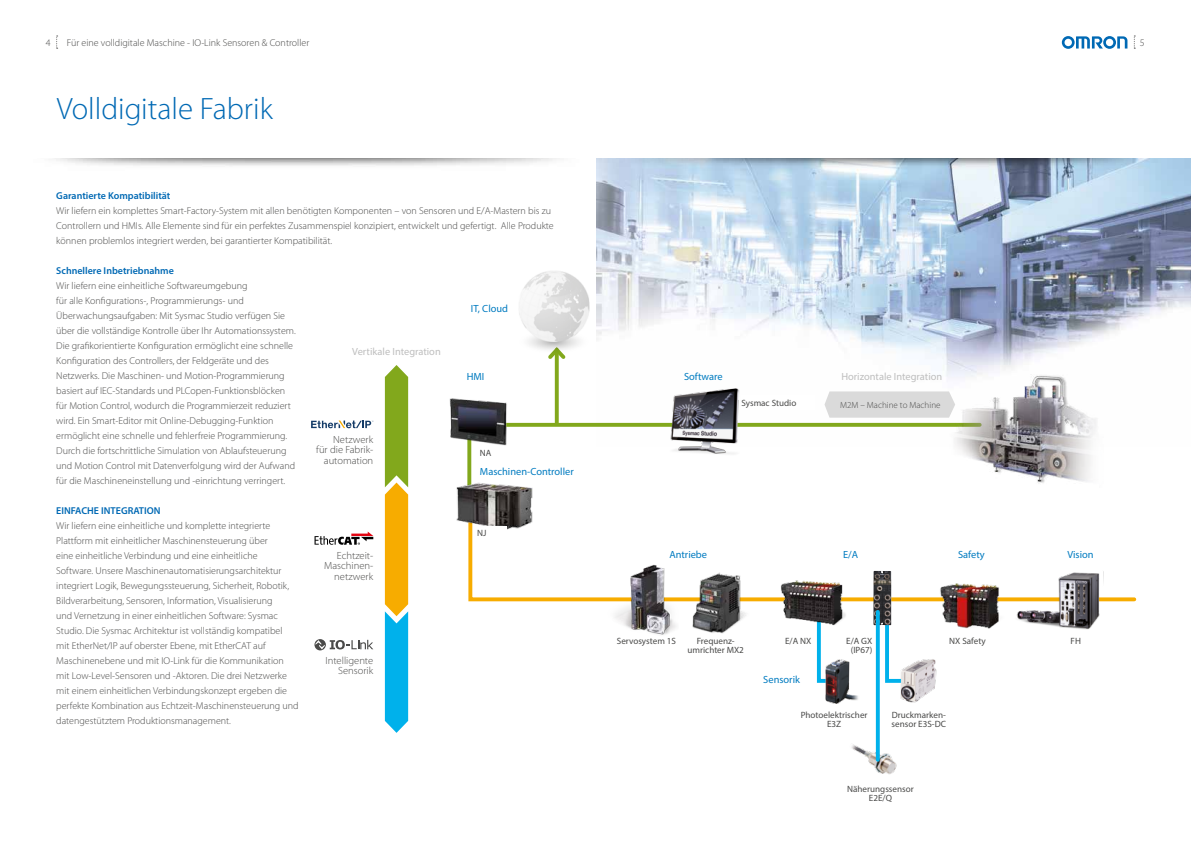
<style>
.page{position:relative;width:1191px;height:842px;background:#fff}
.page>*{position:absolute;margin:0;border:0;box-sizing:border-box;transform-origin:0 0}
.t1{font:300 31px "Myriad Pro";color:#0069b4}
.t2{font:300 10.4px/10.4px "Myriad Pro";color:#4a4a49;text-align:right}
.t3{font:10.4px "Myriad Pro";color:#007bc0}
.t4{font:10.4px "Myriad Pro";color:#bebebe}
.t5{font:300 10px/15px "Myriad Pro";color:#4a4a49}
.t6{font:600 10px "Myriad Pro";color:#0069b4}
.t7{font:9.1px/9.1px "Myriad Pro";color:#4a4a49;text-align:center}
.t8{font:300 9px "Myriad Pro";color:#4a4a49}
</style>
<div class="page">
<svg style="left:1061px;top:36px;width:66px;height:13px"></svg>
<img style="left:596px;top:194px;width:595px;height:229px">
<svg style="left:509px;top:423px;width:440px;height:4px"></svg>
<svg style="left:467px;top:454px;width:4px;height:25px"></svg>
<svg style="left:555px;top:363px;width:4px;height:60px"></svg>
<svg style="left:548px;top:354px;width:18px;height:9px"></svg>
<svg style="left:468px;top:535px;width:669px;height:68px"></svg>
<svg style="left:816px;top:642px;width:27px;height:41px"></svg>
<svg style="left:884px;top:608px;width:8px;height:41px"></svg>
<img style="left:519px;top:271px;width:71px;height:83px">
<img style="left:662px;top:379px;width:84px;height:75px">
<img style="left:825px;top:660px;width:33px;height:43px">
<img style="left:1012px;top:569px;width:102px;height:61px">
<img style="left:449px;top:398px;width:60px;height:56px">
<img style="left:690px;top:570px;width:67px;height:64px">
<img style="left:776px;top:574px;width:71px;height:68px">
<img style="left:931px;top:579px;width:75px;height:50px">
<img style="left:606px;top:555px;width:72px;height:80px">
<img style="left:885px;top:649px;width:52px;height:54px">
<img style="left:851px;top:741px;width:46px;height:33px">
<img style="left:873px;top:571px;width:18px;height:54px">
<img style="left:456px;top:479px;width:77px;height:56px">
<img style="left:949px;top:375px;width:154px;height:109px">
<svg style="left:314px;top:531px;width:59px;height:14px"></svg>
<svg style="left:311px;top:420px;width:62px;height:8px"></svg>
<svg style="left:314px;top:639px;width:59px;height:11px"></svg>
<svg style="left:385px;top:365px;width:23px;height:368px;background:#8bb261"></svg>
<svg style="left:1133px;top:36px;width:2px;height:13px"></svg>
<svg style="left:56px;top:36px;width:2px;height:13px"></svg>
<img style="left:56px;top:159px;width:1135px;height:35px">
<hr style="left:876px;top:612px;width:3px;height:148px;background:#00b1eb">
<div style="left:741px;top:395px;width:74px;height:15px;background:#fff"></div>
<div style="left:477px;top:526px;width:30px;height:11px;background:#fff"></div>
<svg style="left:824px;top:391px;width:131px;height:27px;background:#dcdcdc"></svg>
<p class="t5" style="left:46px;top:36px;width:6px">4</p>
<p class="t5" style="left:67px;top:36px;width:244px">Für eine volldigitale Maschine - IO-Link Sensoren &amp; Controller</p>
<p class="t5" style="left:1140px;top:36px;width:6px">5</p>
<h1 class="t1" style="left:57px;top:91px;width:218px">Volldigitale Fabrik</h1>
<p class="t6" style="left:56px;top:189px;width:116px">Garantierte Kompatibilität</p>
<p class="t5" style="left:56px;top:203px;width:499px">Wir liefern ein komplettes Smart-Factory-System mit allen benötigten Komponenten – von Sensoren und E/A-Mastern bis zu<br>Controllern und HMIs. Alle Elemente sind für ein perfektes Zusammenspiel konzipiert, entwickelt und gefertigt. Alle Produkte können problemlos integriert werden, bei garantierter Kompatibilität.</p>
<p class="t6" style="left:56px;top:264px;width:119px">Schnellere Inbetriebnahme</p>
<p class="t5" style="left:56px;top:278px;width:241px">Wir liefern eine einheitliche Softwareumgebung<br>für alle Konfigurations-, Programmierungs- und Überwachungsaufgaben: Mit Sysmac Studio verfügen Sie über die vollständige Kontrolle über Ihr Automationssystem.<br>Die grafikorientierte Konfiguration ermöglicht eine schnelle Konfiguration des Controllers, der Feldgeräte und des Netzwerks. Die Maschinen- und Motion-Programmierung basiert auf IEC-Standards und PLCopen-Funktionsblöcken für Motion Control, wodurch die Programmierzeit reduziert wird. Ein Smart-Editor mit Online-Debugging-Funktion ermöglicht eine schnelle und fehlerfreie Programmierung.<br>Durch die fortschrittliche Simulation von Ablaufsteuerung und Motion Control mit Datenverfolgung wird der Aufwand für die Maschineneinstellung und -einrichtung verringert.</p>
<p class="t6" style="left:56px;top:504px;width:106px">EINFACHE INTEGRATION</p>
<p class="t5" style="left:56px;top:518px;width:244px">Wir liefern eine einheitliche und komplette integrierte Plattform mit einheitlicher Maschinensteuerung über<br>eine einheitliche Verbindung und eine einheitliche<br>Software. Unsere Maschinenautomatisierungsarchitektur integriert Logik, Bewegungssteuerung, Sicherheit, Robotik, Bildverarbeitung, Sensoren, Information, Visualisierung<br>und Vernetzung in einer einheitlichen Software: Sysmac Studio. Die Sysmac Architektur ist vollständig kompatibel<br>mit EtherNet/IP auf oberster Ebene, mit EtherCAT auf Maschinenebene und mit IO-Link für die Kommunikation mit Low-Level-Sensoren und -Aktoren. Die drei Netzwerke mit einem einheitlichen Verbindungskonzept ergeben die perfekte Kombination aus Echtzeit-Maschinensteuerung und datengestütztem Produktionsmanagement.</p>
<p class="t3" style="left:471px;top:302px;width:39px">IT, Cloud</p>
<p class="t4" style="left:352px;top:345px;width:90px">Vertikale Integration</p>
<p class="t3" style="left:467px;top:370px;width:19px">HMI</p>
<p class="t2" style="left:316px;top:434px;width:59px">Netzwerk<br>für die Fabrik&shy;automation</p>
<p class="t7" style="left:480px;top:448px;width:13px">NA</p>
<p class="t3" style="left:480px;top:465px;width:95px">Maschinen-Controller</p>
<p class="t7" style="left:477px;top:528px;width:11px">NJ</p>
<p class="t2" style="left:324px;top:550px;width:51px">Echtzeit-<br>Maschinen&shy;netzwerk</p>
<p class="t2" style="left:325px;top:655px;width:49px">Intelligente<br>Sensorik</p>
<p class="t3" style="left:684px;top:370px;width:40px">Software</p>
<p class="t7" style="left:741px;top:398px;width:56px">Sysmac Studio</p>
<p class="t4" style="left:841px;top:370px;width:102px">Horizontale Integration</p>
<p class="t8" style="left:840px;top:400px;width:102px">M2M – Machine to Machine</p>
<p class="t3" style="left:669px;top:549px;width:39px">Antriebe</p>
<p class="t3" style="left:958px;top:549px;width:28px">Safety</p>
<p class="t3" style="left:843px;top:549px;width:17px">E/A</p>
<p class="t3" style="left:1067px;top:549px;width:28px">Vision</p>
<p class="t7" style="left:617px;top:636px;width:61px">Servosystem 1S</p>
<p class="t7" style="left:687px;top:636px;width:58px">Frequenz&shy;umrichter MX2</p>
<p class="t7" style="left:785px;top:636px;width:28px">E/A NX</p>
<p class="t7" style="left:949px;top:636px;width:38px">NX Safety</p>
<p class="t7" style="left:1070px;top:636px;width:12px">FH</p>
<p class="t7" style="left:846px;top:636px;width:28px">E/A GX (IP67)</p>
<p class="t3" style="left:763px;top:673px;width:38px">Sensorik</p>
<p class="t7" style="left:800px;top:710px;width:68px">Photoelektrischer<br>E3Z</p>
<p class="t7" style="left:891px;top:710px;width:56px;text-align:left">Druckmarken&shy;sensor E3S-DC</p>
<p class="t7" style="left:847px;top:784px;width:68px">Näherungssensor<br>E2E/Q</p>
</div>
